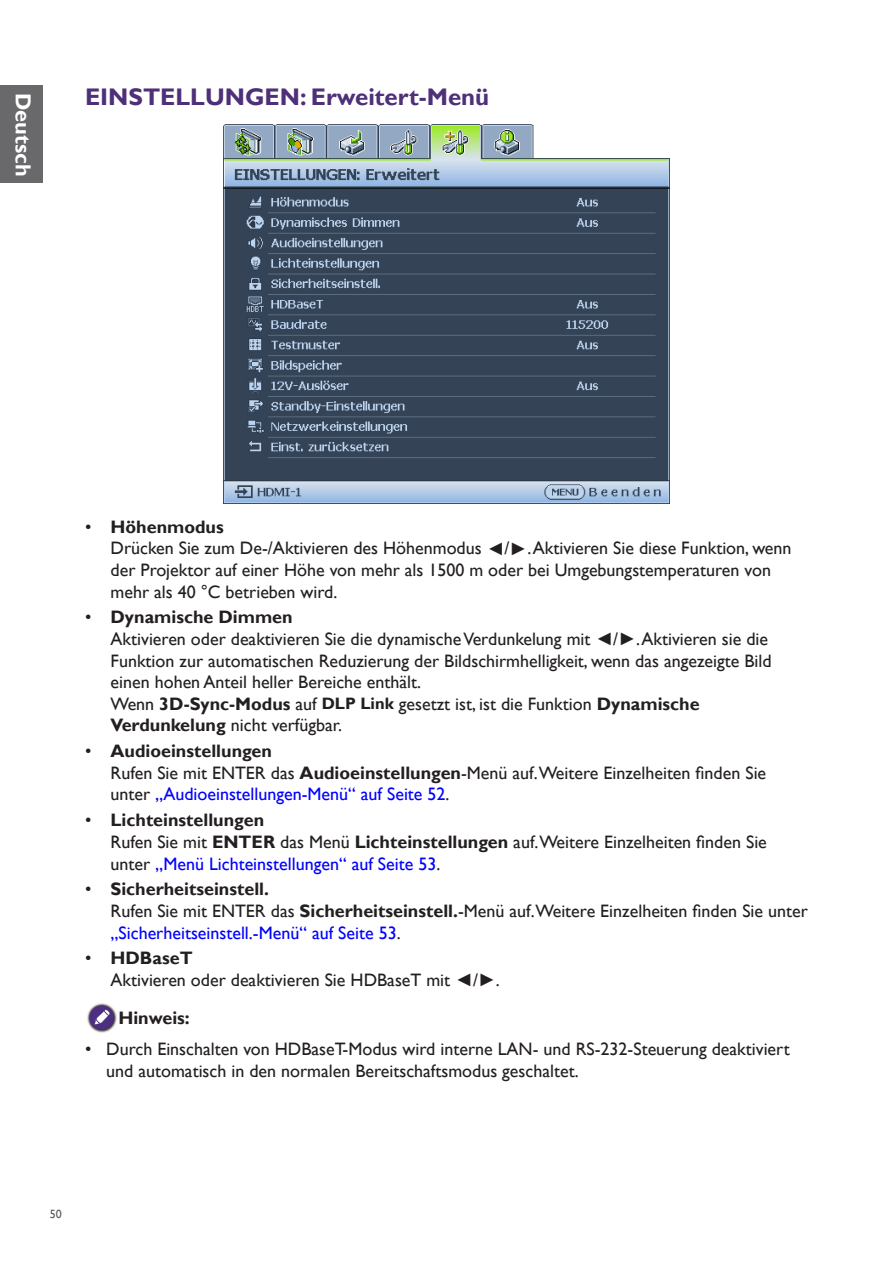
<style>
.page{position:relative;width:893px;height:1263px;background:#fff}
.page>*{position:absolute;margin:0;border:0;box-sizing:border-box;transform-origin:0 0}
.Heading_2{font:700 24px "Gill Sans";color:#4e3078}
.t1{font:700 21.75px "Gill Sans";color:#fff}
.Indent_1{font:18px/21.6px "Gill Sans";color:#231f20}
.Note_Head{font:700 18px "Gill Sans";color:#231f20}
.t2{font:12px "Gill Sans";color:#57585a}
.s1{font-weight:400}
.s2{font-family:"Arial"}
.s3{font-weight:700}
.s4{font-weight:700;font-size:16.5px}
.s5{color:#00f}
</style>
<div class="page">
<div style="left:0;top:85px;width:43px;height:97px;background:#69696c"></div>
<img style="left:223px;top:124px;width:447px;height:379px">
<img style="left:87px;top:1003px;width:30px;height:30px">
<div style="left:90px;top:1005px;width:24px;height:25px;background:#4d2f82;border-radius:50%"></div>
<svg style="left:94px;top:1009px;width:16px;height:16px"></svg>
<p class="t1" style="left:36px;top:93px;width:85px;rotate:90deg">Deutsch</p>
<p class="Heading_2" style="left:85px;top:83px;width:406px">EINSTELLUNGEN: Erweitert-Menü</p>
<p class="Note_Head" style="left:85px;top:516px;width:140px"><span class="s1">•</span> Höhenmodus</p>
<p class="Indent_1" style="left:111px;top:538px;width:682px">Drücken Sie zum De-/Aktivieren des Höhenmodus <span class="s2">◄</span>/<span class="s2">►</span>. Aktivieren Sie diese Funktion, wenn der Projektor auf einer Höhe von mehr als 1500 m oder bei Umgebungstemperaturen von mehr als 40 °C betrieben wird.</p>
<p class="Note_Head" style="left:85px;top:606px;width:209px"><span class="s1">•</span> Dynamische Dimmen</p>
<p class="Indent_1" style="left:111px;top:628px;width:663px">Aktivieren oder deaktivieren Sie die dynamische Verdunkelung mit <span class="s2">◄</span>/<span class="s2">►</span>. Aktivieren sie die<br>Funktion zur automatischen Reduzierung der Bildschirmhelligkeit, wenn das angezeigte Bild einen hohen Anteil heller Bereiche enthält.</p>
<p class="Indent_1" style="left:111px;top:693px;width:591px">Wenn <span class="s3">3D-Sync-Modus</span> auf <span class="s4">DLP Link</span> gesetzt ist, ist die Funktion <span class="s3">Dynamische<br>Verdunkelung</span> nicht verfügbar.</p>
<p class="Note_Head" style="left:85px;top:740px;width:189px"><span class="s1">•</span> Audioeinstellungen</p>
<p class="Indent_1" style="left:111px;top:762px;width:657px">Rufen Sie mit ENTER das <span class="s3">Audioeinstellungen</span>-Menü auf.Weitere Einzelheiten finden Sie unter <span class="s5">„Audioeinstellungen-Menü“ auf Seite 52</span>.</p>
<p class="Note_Head" style="left:85px;top:809px;width:181px"><span class="s1">•</span> Lichteinstellungen</p>
<p class="Indent_1" style="left:111px;top:831px;width:658px">Rufen Sie mit <span class="s3">ENTER</span> das Menü <span class="s3">Lichteinstellungen</span> auf.Weitere Einzelheiten finden Sie unter <span class="s5">„Menü Lichteinstellungen“ auf Seite 53</span>.</p>
<p class="Note_Head" style="left:85px;top:878px;width:185px"><span class="s1">•</span> Sicherheitseinstell.</p>
<p class="Indent_1" style="left:111px;top:900px;width:699px">Rufen Sie mit ENTER das <span class="s3">Sicherheitseinstell.</span>-Menü auf.Weitere Einzelheiten finden Sie unter <span class="s5">„Sicherheitseinstell.-Menü“ auf Seite 53</span>.</p>
<p class="Note_Head" style="left:85px;top:947px;width:109px"><span class="s1">•</span> HDBaseT</p>
<p class="Indent_1" style="left:111px;top:969px;width:391px">Aktivieren oder deaktivieren Sie HDBaseT mit <span class="s2">◄</span>/<span class="s2">►</span>.</p>
<p class="Note_Head" style="left:118px;top:1007px;width:73px">Hinweis:</p>
<p class="Indent_1" style="left:106px;top:1038px;width:685px;text-indent:-21px">• Durch Einschalten von HDBaseT-Modus wird interne LAN- und RS-232-Steuerung deaktiviert und automatisch in den normalen Bereitschaftsmodus geschaltet.</p>
<p class="t2" style="left:50px;top:1207px;width:13px">50</p>
</div>
